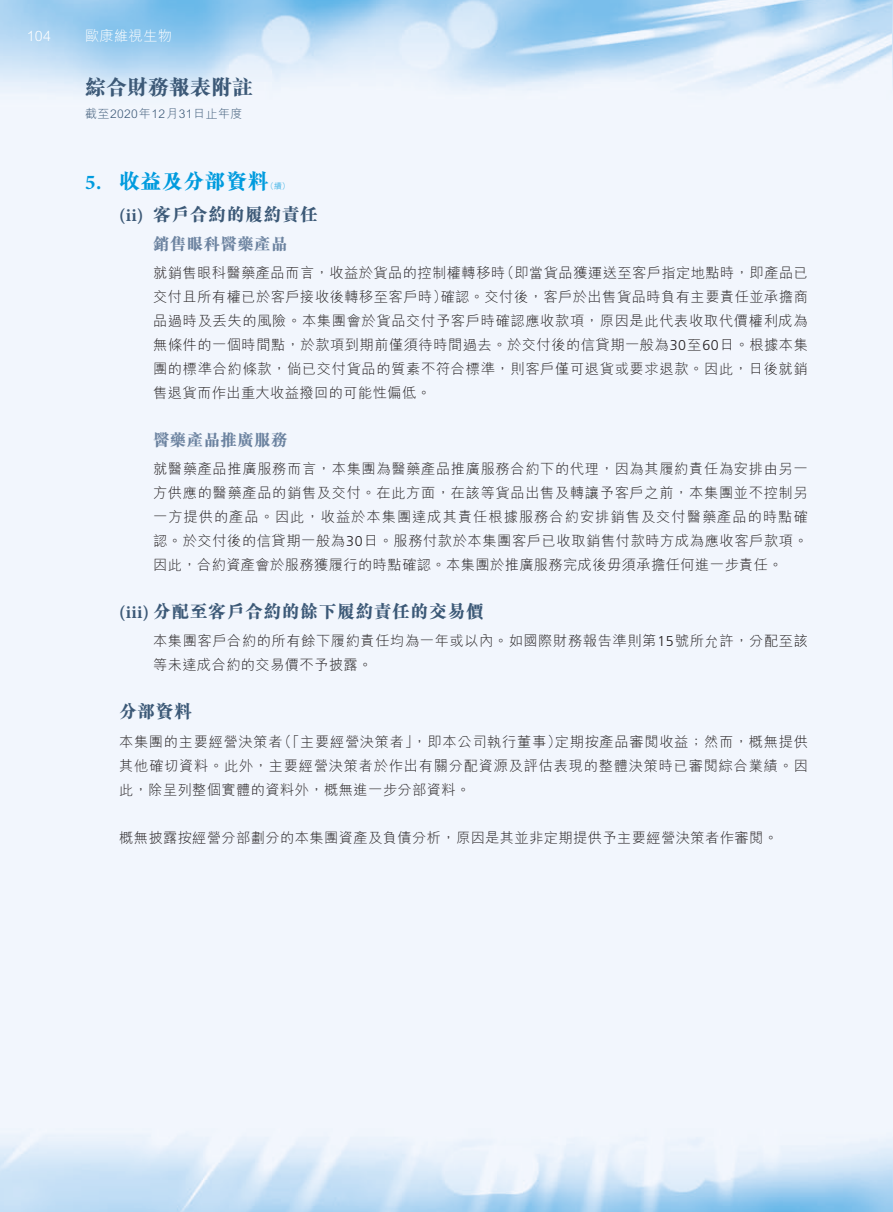
<style>
.page{position:relative;width:893px;height:1212px;background:#fff}
.page>*{position:absolute;margin:0;border:0;box-sizing:border-box;transform-origin:0 0}
.t1{font:800 21px "M Sung HK";letter-spacing:.02em;color:#009bde}
.t2{font:800 21px "M Sung HK";color:#3c5977}
.t3{font:800 18px "M Sung HK";letter-spacing:.02em;color:#3c5977}
.t4{font:800 16.5px "M Sung HK";letter-spacing:.02em;color:#6c83a0}
.t5{font:300 14.25px/24px "M Hei HK";letter-spacing:.03em;color:#231f20;text-align:justify}
.t6{font:300 14.25px "M Hei HK";letter-spacing:.02em;color:#fff}
.t7{font:300 12px "M Hei HK";letter-spacing:.03em;color:#3c5977}
.t8{font:300 7.8px "M Hei HK";color:#009bde}
.s1{font-family:"Minion Pro";font-weight:700}
.s2{font-family:"Frutiger LT Std"}
</style>
<div class="page">
<img style="left:0;top:0;width:892px;height:1212px">
<hr style="left:892px;top:0;width:1px;height:1212px;background:#f2f6fd">
<p class="t6" style="left:27px;top:28px;width:26px">104</p>
<p class="t6" style="left:85px;top:28px;width:88px">歐康維視生物</p>
<h1 class="t2" style="left:85px;top:73px;width:169px">綜合財務報表附註</h1>
<p class="t7" style="left:85px;top:107px;width:159px">截至2020年12月31日止年度</p>
<h1 class="t1" style="left:85px;top:166px;width:185px"><span class="s1">5.</span> 收益及分部資料</h1>
<p class="t8" style="left:266px;top:182px;width:25px">（續）</p>
<p class="t3" style="left:119px;top:202px;width:201px"><span class="s1">(ii)</span> 客戶合約的履約責任</p>
<p class="t4" style="left:153px;top:232px;width:136px">銷售眼科醫藥產品</p>
<p class="t5" style="left:153px;top:260px;width:656px">就銷售眼科醫藥產品而言，收益於貨品的控制權轉移時（即當貨品獲運送至客戶指定地點時，即產品已交付且所有權已於客戶接收後轉移至客戶時）確認。交付後，客戶於出售貨品時負有主要責任並承擔商品過時及丟失的風險。本集團會於貨品交付予客戶時確認應收款項，原因是此代表收取代價權利成為無條件的一個時間點，於款項到期前僅須待時間過去。於交付後的信貸期一般為<span class="s2">30</span>至<span class="s2">60</span>日。根據本集團的標準合約條款，倘已交付貨品的質素不符合標準，則客戶僅可退貨或要求退款。因此，日後就銷售退貨而作出重大收益撥回的可能性偏低。</p>
<p class="t4" style="left:153px;top:428px;width:136px">醫藥產品推廣服務</p>
<p class="t5" style="left:153px;top:457px;width:656px">就醫藥產品推廣服務而言，本集團為醫藥產品推廣服務合約下的代理，因為其履約責任為安排由另一方供應的醫藥產品的銷售及交付。在此方面，在該等貨品出售及轉讓予客戶之前，本集團並不控制另一方提供的產品。因此，收益於本集團達成其責任根據服務合約安排銷售及交付醫藥產品的時點確認。於交付後的信貸期一般為<span class="s2">30</span>日。服務付款於本集團客戶已收取銷售付款時方成為應收客戶款項。因此，合約資產會於服務獲履行的時點確認。本集團於推廣服務完成後毋須承擔任何進一步責任。</p>
<p class="t3" style="left:119px;top:599px;width:366px"><span class="s1">(iii)</span> 分配至客戶合約的餘下履約責任的交易價</p>
<p class="t5" style="left:153px;top:629px;width:656px">本集團客戶合約的所有餘下履約責任均為一年或以內。如國際財務報告準則第<span class="s2">15</span>號所允許，分配至該等未達成合約的交易價不予披露。</p>
<p class="t3" style="left:119px;top:699px;width:75px">分部資料</p>
<p class="t5" style="left:119px;top:729px;width:690px">本集團的主要經營決策者（「主要經營決策者」，即本公司執行董事）定期按產品審閱收益；然而，概無提供其他確切資料。此外，主要經營決策者於作出有關分配資源及評估表現的整體決策時已審閱綜合業績。因此，除呈列整個實體的資料外，概無進一步分部資料。</p>
<p class="t5" style="left:119px;top:825px;width:660px">概無披露按經營分部劃分的本集團資產及負債分析，原因是其並非定期提供予主要經營決策者作審閱。</p>
</div>
